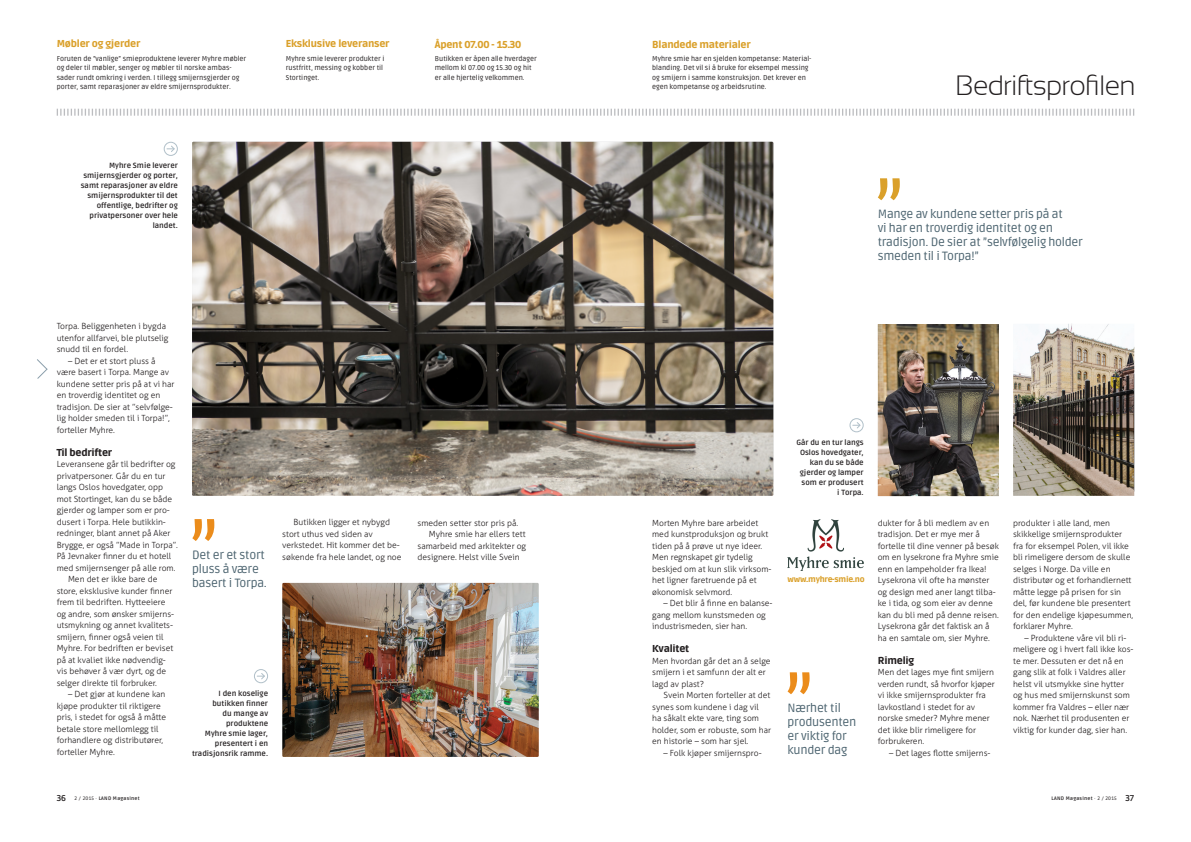
<style>
.page{position:relative;width:1191px;height:842px;background:#fff}
.page>*{position:absolute;margin:0;border:0;box-sizing:border-box;transform-origin:0 0}
.Page_heading{font:300 28px "Sansation";letter-spacing:-.025em;color:#231f20}
.t1{font:12px/14px "Ruda";letter-spacing:-.02em;color:#4a626e}
.Header_x-small{font:900 10px "Ruda";letter-spacing:-.02em;color:#daa02a}
.Mellomtittel{font:900 10px "Ruda";letter-spacing:-.02em;color:#231f20}
.Brødtekst_-_innrykk{font:300 8.5px/11.5px "Aller";color:#231f20}
.Brødtekst_-_uten_inn{font:300 8.5px/11.5px "Aller";color:#231f20}
.t2{font:700 8.5px "Ruda";color:#231f20}
.Mellomtittel-2{font:900 8px "Ruda";letter-spacing:-.03em;color:#daa02a}
.Image_text{font:700 7.5px/10px "Ruda";color:#231f20;text-align:right}
.Text_small{font:7px/9.5px "Ruda";color:#231f20}
.t3{font:700 5px "Ruda";letter-spacing:.05em;color:#231f20}
.s1{font-weight:400}
.s2{font-size:8.5px}
</style>
<div class="page">
<svg style="left:56px;top:108px;width:1079px;height:8px"></svg>
<svg style="left:877px;top:178px;width:22px;height:22px"></svg>
<svg style="left:37px;top:359px;width:11px;height:20px"></svg>
<div style="left:164px;top:142px;width:14px;height:14px;border:1px solid #b1c0c9;border-radius:50%"></div>
<svg style="left:167px;top:145px;width:8px;height:7px"></svg>
<div style="left:254px;top:669px;width:14px;height:14px;border:1px solid #b1c0c9;border-radius:50%"></div>
<svg style="left:257px;top:672px;width:9px;height:8px"></svg>
<img style="left:282px;top:583px;width:257px;height:174px">
<img style="left:1013px;top:324px;width:121px;height:172px">
<img style="left:192px;top:142px;width:581px;height:354px">
<div style="left:849px;top:418px;width:14px;height:14px;border:1px solid #b1c0c9;border-radius:50%"></div>
<svg style="left:852px;top:421px;width:9px;height:8px"></svg>
<svg style="left:787px;top:672px;width:22px;height:22px"></svg>
<svg style="left:192px;top:519px;width:22px;height:22px"></svg>
<img style="left:877px;top:324px;width:122px;height:172px">
<img style="left:787px;top:519px;width:76px;height:52px">
<p class="Header_x-small" style="left:57px;top:38px;width:85px">Møbler og gjerder</p>
<p class="Text_small" style="left:57px;top:54px;width:191px">Foruten de ”vanlige” smieproduktene leverer Myhre møbler og deler til møbler, senger og møbler til norske ambas&shy;sader rundt omkring i verden. I tillegg smijernsgjerder og porter, samt reparasjoner av eldre smijernsprodukter.</p>
<p class="Header_x-small" style="left:286px;top:38px;width:105px">Eksklusive leveranser</p>
<p class="Text_small" style="left:286px;top:54px;width:100px">Myhre smie leverer produkter i rustfritt, messing og kobber til<br>Stortinget.</p>
<p class="Header_x-small" style="left:435px;top:39px;width:88px">Åpent 07.00 - 15.30</p>
<p class="Text_small" style="left:435px;top:54px;width:104px">Butikken er åpen alle hverdager mellom kl 07.00 og 15.30 og hit er alle hjertelig velkommen.</p>
<p class="Header_x-small" style="left:652px;top:39px;width:100px">Blandede materialer</p>
<p class="Text_small" style="left:652px;top:54px;width:161px">Myhre smie har en sjelden kompetanse: Material&shy;blanding. Det vil si å bruke for eksempel messing og smijern i samme konstruksjon. Det krever en egen kompetanse og arbeidsrutine.</p>
<p class="Page_heading" style="left:955px;top:69px;width:182px">Bedriftsprofilen</p>
<p class="Image_text" style="left:81px;top:161px;width:99px">Myhre Smie leverer smijernsgjerder og porter, samt reparasjoner av eldre smijernsprodukter til det offentlige, bedrifter og privatpersoner over hele landet.</p>
<p class="t1" style="left:877px;top:207px;width:207px">Mange av kundene setter pris på at<br>vi har en troverdig identitet og en tradisjon. De sier at ”selvfølgelig holder smeden til i Torpa!”</p>
<p class="Brødtekst_-_uten_inn" style="left:57px;top:321px;width:113px">Torpa. Beliggenheten i bygda utenfor allfarvei, ble plutselig snudd til en fordel.</p>
<p class="Brødtekst_-_innrykk" style="left:57px;top:355px;width:119px;text-indent:11px">– Det er et stort pluss å være basert i Torpa. Mange av kundene setter pris på at vi har en troverdig identitet og en tradisjon. De sier at ”selvfølge&shy;lig holder smeden til i Torpa!”, forteller Myhre.</p>
<p class="Mellomtittel" style="left:57px;top:447px;width:57px">Til bedrifter</p>
<p class="Brødtekst_-_uten_inn" style="left:57px;top:459px;width:123px">Leveransene går til bedrifter og privatpersoner. Går du en tur langs Oslos hovedgater, opp mot Stortinget, kan du se både gjerder og lamper som er pro&shy;dusert i Torpa. Hele butikkin&shy;redninger, blant annet på Aker<br>Brygge, er også ”Made in Torpa”.<br>På Jevnaker finner du et hotell med smijernsenger på alle rom.</p>
<p class="Brødtekst_-_innrykk" style="left:57px;top:574px;width:119px;text-indent:11px">Men det er ikke bare de store, eksklusive kunder finner frem til bedriften. Hytteeiere og andre, som ønsker smijerns&shy;utsmykning og annet kvalitets&shy;smijern, finner også veien til<br>Myhre. For bedriften er beviset på at kvaliet ikke nødvendig&shy;vis behøver å vær dyrt, og de selger direkte til forbruker.</p>
<p class="Brødtekst_-_innrykk" style="left:57px;top:689px;width:111px;text-indent:11px">– Det gjør at kundene kan kjøpe produkter til riktigere pris, i stedet for også å måtte betale store mellomlegg til forhandlere og distributører, forteller Myhre.</p>
<p class="t1" style="left:192px;top:548px;width:76px">Det er et stort pluss å være basert i Torpa.</p>
<p class="Image_text" style="left:192px;top:688px;width:78px">I den koselige butikken finner<br>du mange av produktene<br>Myhre smie lager, presentert i en tradisjonsrik ramme.</p>
<p class="Brødtekst_-_innrykk" style="left:282px;top:517px;width:121px;text-indent:11px">Butikken ligger et nybygd stort uthus ved siden av verkstedet. Hit kommer det be&shy;søkende fra hele landet, og noe</p>
<p class="Brødtekst_-_innrykk" style="left:417px;top:517px;width:102px">smeden setter stor pris på.</p>
<p class="Brødtekst_-_innrykk" style="left:417px;top:528px;width:110px;text-align:justify;text-indent:11px">Myhre smie har ellers tett samarbeid med arkitekter og designere. Helst ville Svein</p>
<p class="Brødtekst_-_innrykk" style="left:652px;top:517px;width:121px">Morten Myhre bare arbeidet med kunstproduksjon og brukt tiden på å prøve ut nye ideer.<br>Men regnskapet gir tydelig beskjed om at kun slik virksom&shy;het ligner faretruende på et økonomisk selvmord.</p>
<p class="Brødtekst_-_innrykk" style="left:652px;top:597px;width:122px;text-indent:11px">– Det blir å finne en balanse&shy;gang mellom kunstsmeden og industrismeden, sier han.</p>
<p class="Mellomtittel" style="left:652px;top:643px;width:39px">Kvalitet</p>
<p class="Brødtekst_-_uten_inn" style="left:652px;top:655px;width:120px">Men hvordan går det an å selge smijern i et samfunn der alt er lagd av plast?</p>
<p class="Brødtekst_-_innrykk" style="left:652px;top:689px;width:120px;text-indent:11px">Svein Morten forteller at det synes som kundene i dag vil<br>ha såkalt ekte vare, ting som holder, som er robuste, som har en historie – som har sjel.</p>
<p class="Brødtekst_-_innrykk" style="left:663px;top:747px;width:100px">– Folk kjøper smijernspro-</p>
<p class="Image_text" style="left:796px;top:437px;width:69px">Går du en tur langs<br>Oslos hovedgater, kan du se både gjerder og lamper som er produsert<br>i Torpa.</p>
<p class="Mellomtittel-2" style="left:787px;top:575px;width:78px">www.myhre-smie.no</p>
<p class="t1" style="left:787px;top:701px;width:70px">Nærhet til produsenten er viktig for kunder dag</p>
<p class="Brødtekst_-_innrykk" style="left:877px;top:517px;width:123px">dukter for å bli medlem av en tradisjon. Det er mye mer å fortelle til dine venner på besøk om en lysekrone fra Myhre smie enn en lampeholder fra Ikea!<br>Lysekrona vil ofte ha mønster og design med aner langt tilba&shy;ke i tida, og som eier av denne kan du bli med på denne reisen.<br>Lysekrona går det faktisk an å ha en samtale om, sier Myhre.</p>
<p class="Mellomtittel" style="left:877px;top:654px;width:38px">Rimelig</p>
<p class="Brødtekst_-_uten_inn" style="left:877px;top:666px;width:119px">Men det lages mye fint smijern verden rundt, så hvorfor kjøper vi ikke smijernsprodukter fra lavkostland i stedet for av norske smeder? Myhre mener det ikke blir rimeligere for forbrukeren.</p>
<p class="Brødtekst_-_innrykk" style="left:889px;top:747px;width:103px">– Det lages flotte smijerns-</p>
<p class="Brødtekst_-_innrykk" style="left:1013px;top:517px;width:122px">produkter i alle land, men skikkelige smijernsprodukter fra for eksempel Polen, vil ikke bli rimeligere dersom de skulle selges i Norge. Da ville en distributør og et forhandlernett måtte legge på prisen for sin del, før kundene ble presentert for den endelige kjøpesummen, forklarer Myhre.</p>
<p class="Brødtekst_-_innrykk" style="left:1013px;top:632px;width:122px;text-indent:11px">– Produktene våre vil bli ri&shy;meligere og i hvert fall ikke kos&shy;te mer. Dessuten er det nå en gang slik at folk i Valdres aller helst vil utsmykke sine hytter og hus med smijernskunst som kommer fra Valdres – eller nær nok. Nærhet til produsenten er viktig for kunder dag, sier han.</p>
<p class="t2" style="left:57px;top:794px;width:11px">36</p>
<p class="t3" style="left:75px;top:796px;width:67px"><span class="s1">2 / 2015 ·</span> LAND Magasinet</p>
<p class="t3" style="left:1051px;top:796px;width:84px">LAND Magasinet <span class="s1">· 2 / 2015</span> <span class="s2">37</span></p>
</div>
